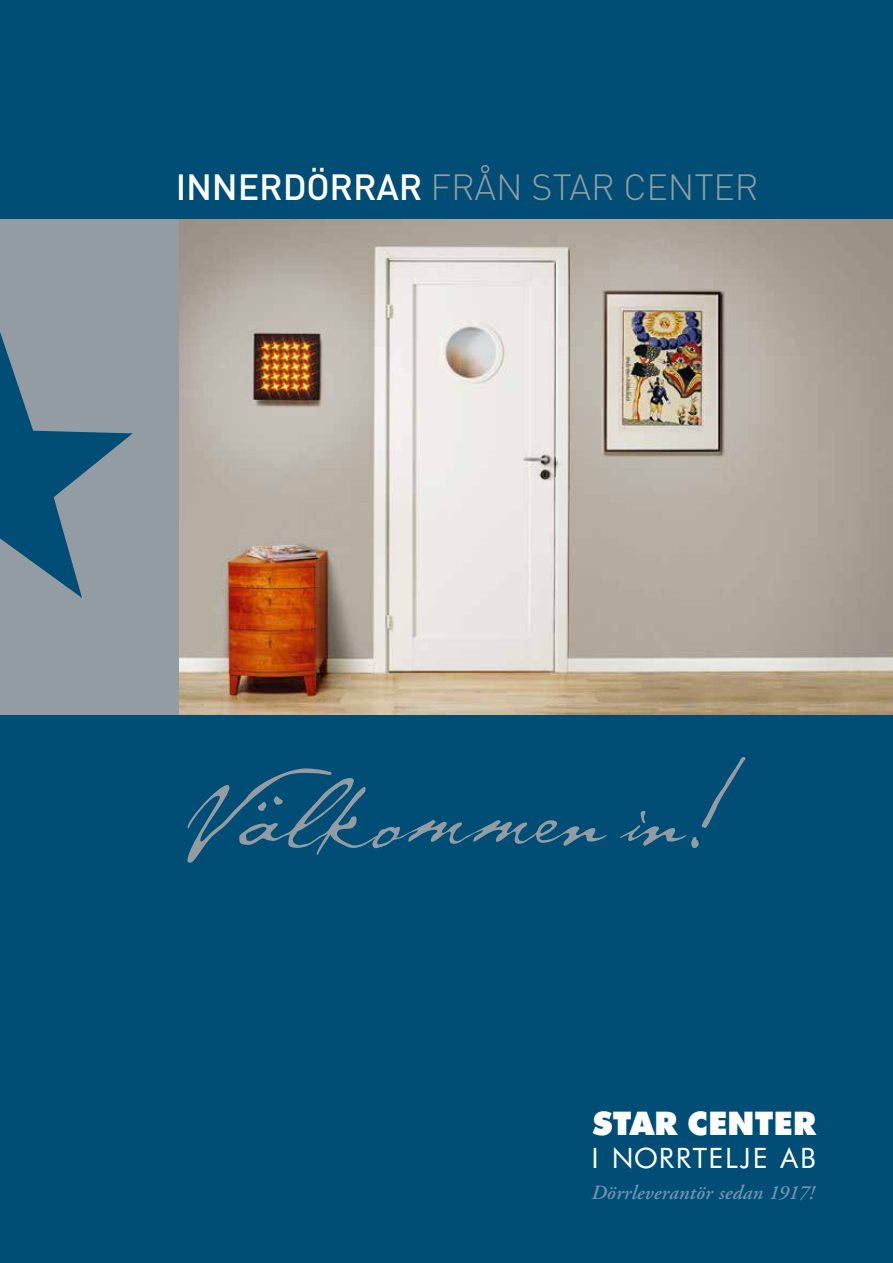
<style>
.page{position:relative;width:893px;height:1263px;background:#004d75}
.page>*{position:absolute;margin:0;border:0;box-sizing:border-box;transform-origin:0 0}
.t1{font:96px "Cezanne";color:#929ca2}
.t2{font:300 36px "DIN";letter-spacing:-.005em;color:#929ca2}
.t3{font:900 32.55px "Futura BT";color:#fff}
.t4{font:28.2px "Futura BT";letter-spacing:.07em;color:#fff}
.t5{font:italic 600 20.25px "Adobe Garamond";letter-spacing:.01em;color:#7093ac}
.s1{font-weight:500;color:#fff}
</style>
<div class="page">
<div style="left:0;top:219px;width:893px;height:495px;background:#929ca2"></div>
<img style="left:180px;top:219px;width:713px;height:495px">
<svg style="left:0;top:332px;width:133px;height:266px"></svg>
<p class="t2" style="left:176px;top:165px;width:584px"><span class="s1">INNERDÖRRAR</span> FRÅN STAR CENTER</p>
<h1 class="t1" style="left:183px;top:753px;width:529px">Välkommen in!</h1>
<p class="t3" style="left:593px;top:1104px;width:225px">STAR CENTER</p>
<p class="t4" style="left:591px;top:1141px;width:226px">I NORRTELJE AB</p>
<p class="t5" style="left:591px;top:1181px;width:224px">Dörrleverantör sedan 1917!</p>
</div>
